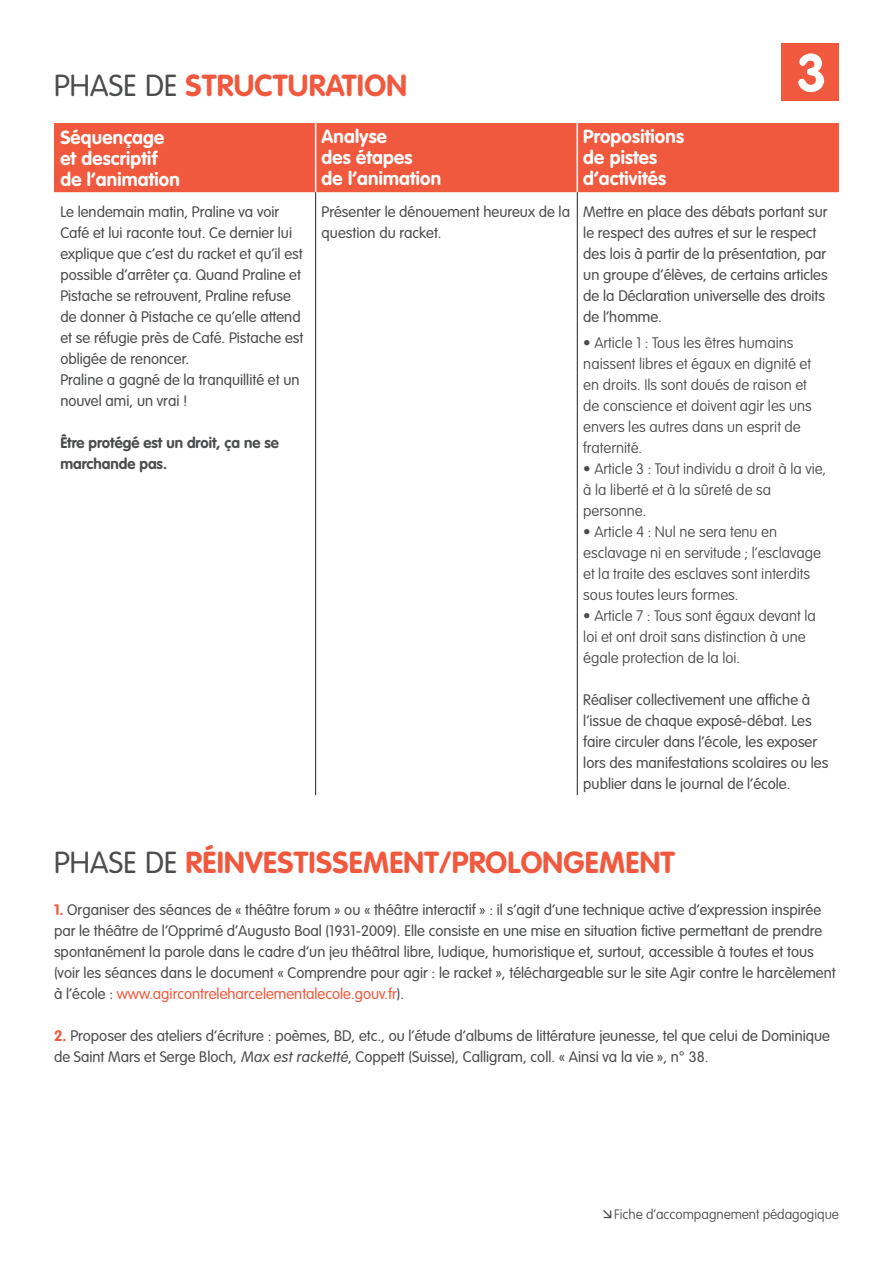
<style>
.page{position:relative;width:893px;height:1263px;background:#fff}
.page>*{position:absolute;margin:0;border:0;box-sizing:border-box;transform-origin:0 0}
.t1{font:700 52.5px "VAG Rounded Std";color:#fff}
._03_Tablo_Surtitre_G{font:700 30px "VAG Rounded Std";letter-spacing:.01em;color:#f0593e}
._03_Tablo_Titre_têti{font:700 18.75px/21px "VAG Rounded Std";letter-spacing:.01em;color:#fff}
._04_Tablo_Txt_couran{font:300 15px/21px "VAG Rounded Std";color:#4b4c4d}
._02_Txt_courant_Gris{font:300 15px/21px "VAG Rounded Std";color:#4b4c4d}
.t2{font:100 15px/21px "VAG Rounded Std";color:#4b4c4d}
._04_Tablo_Txt_couran-2{font:700 15px/21px "VAG Rounded Std";color:#4b4c4d}
.t3{font:100 13.5px "VAG Rounded Std";color:#4b4c4d}
.s1{font-weight:300;color:#4b4c4d}
.s2{font-weight:700;color:#f0593e}
.s3{color:#f0593e}
</style>
<div class="page">
<div style="left:781px;top:43px;width:58px;height:58px;background:#f0593e"></div>
<div style="left:54px;top:123px;width:785px;height:69px;background:#f0593e"></div>
<hr style="left:315px;top:123px;width:1px;height:69px;background:#fff">
<hr style="left:576px;top:123px;width:2px;height:69px;background:#fff">
<hr style="left:315px;top:192px;width:1px;height:603px;background:#231f20">
<hr style="left:577px;top:192px;width:1px;height:603px;background:#231f20">
<p class="_03_Tablo_Surtitre_G" style="left:54px;top:68px;width:354px"><span class="s1">PHASE DE</span> STRUCTURATION</p>
<h1 class="t1" style="left:797px;top:42px;width:32px">3</h1>
<p class="_03_Tablo_Titre_têti" style="left:60px;top:127px;width:121px">Séquençage et descriptif de l’animation</p>
<p class="_03_Tablo_Titre_têti" style="left:322px;top:127px;width:121px">Analyse<br>des étapes<br>de l’animation</p>
<p class="_03_Tablo_Titre_têti" style="left:583px;top:127px;width:102px">Propositions de pistes d’activités</p>
<p class="_04_Tablo_Txt_couran" style="left:60px;top:201px;width:245px">Le lendemain matin, Praline va voir Café et lui raconte tout. Ce dernier lui explique que c’est du racket et qu’il est possible d’arrêter ça. Quand Praline et Pistache se retrouvent, Praline refuse de donner à Pistache ce qu’elle attend et se réfugie près de Café. Pistache est obligée de renoncer.</p>
<p class="_04_Tablo_Txt_couran" style="left:60px;top:369px;width:241px">Praline a gagné de la tranquillité et un nouvel ami, un vrai !</p>
<p class="_04_Tablo_Txt_couran-2" style="left:60px;top:432px;width:220px">Être protégé est un droit, ça ne se marchande pas.</p>
<p class="_04_Tablo_Txt_couran" style="left:322px;top:201px;width:250px">Présenter le dénouement heureux de la question du racket.</p>
<p class="_04_Tablo_Txt_couran" style="left:583px;top:201px;width:246px">Mettre en place des débats portant sur le respect des autres et sur le respect des lois à partir de la présentation, par un groupe d’élèves, de certains articles de la Déclaration universelle des droits de l’homme.</p>
<p class="t2" style="left:583px;top:333px;width:230px">• Article 1 : Tous les êtres humains naissent libres et égaux en dignité et en droits. Ils sont doués de raison et de conscience et doivent agir les uns envers les autres dans un esprit de fraternité.</p>
<p class="t2" style="left:583px;top:459px;width:244px">• Article 3 : Tout individu a droit à la vie, à la liberté et à la sûreté de sa personne.</p>
<p class="t2" style="left:583px;top:522px;width:239px">• Article 4 : Nul ne sera tenu en esclavage ni en servitude ; l’esclavage et la traite des esclaves sont interdits sous toutes leurs formes.</p>
<p class="t2" style="left:583px;top:606px;width:234px">• Article 7 : Tous sont égaux devant la loi et ont droit sans distinction à une égale protection de la loi.</p>
<p class="_04_Tablo_Txt_couran" style="left:583px;top:690px;width:247px">Réaliser collectivement une affiche à l’issue de chaque exposé-débat. Les faire circuler dans l’école, les exposer lors des manifestations scolaires ou les publier dans le journal de l’école.</p>
<p class="_03_Tablo_Surtitre_G" style="left:54px;top:845px;width:622px"><span class="s1">PHASE DE</span> RÉINVESTISSEMENT/PROLONGEMENT</p>
<p class="_02_Txt_courant_Gris" style="left:54px;top:900px;width:783px"><span class="s2">1.</span> Organiser des séances de « théâtre forum » ou « théâtre interactif » : il s’agit d’une technique active d’expression inspirée par le théâtre de l’Opprimé d’Augusto Boal (1931-2009). Elle consiste en une mise en situation fictive permettant de prendre spontanément la parole dans le cadre d’un jeu théâtral libre, ludique, humoristique et, surtout, accessible à toutes et tous (voir les séances dans le document « Comprendre pour agir : le racket », téléchargeable sur le site Agir contre le harcèlement à l’école : <span class="s3">www.agircontreleharcelementalecole.gouv.fr</span>).</p>
<p class="_02_Txt_courant_Gris" style="left:54px;top:1026px;width:777px"><span class="s2">2.</span> Proposer des ateliers d’écriture : poèmes, BD, etc., ou l’étude d’albums de littérature jeunesse, tel que celui de Dominique de Saint Mars et Serge Bloch, Max est racketté, Coppett (Suisse), Calligram, coll. « Ainsi va la vie », n° 38.</p>
<p class="t3" style="left:614px;top:1207px;width:226px">Fiche d’accompagnement pédagogique</p>
</div>
